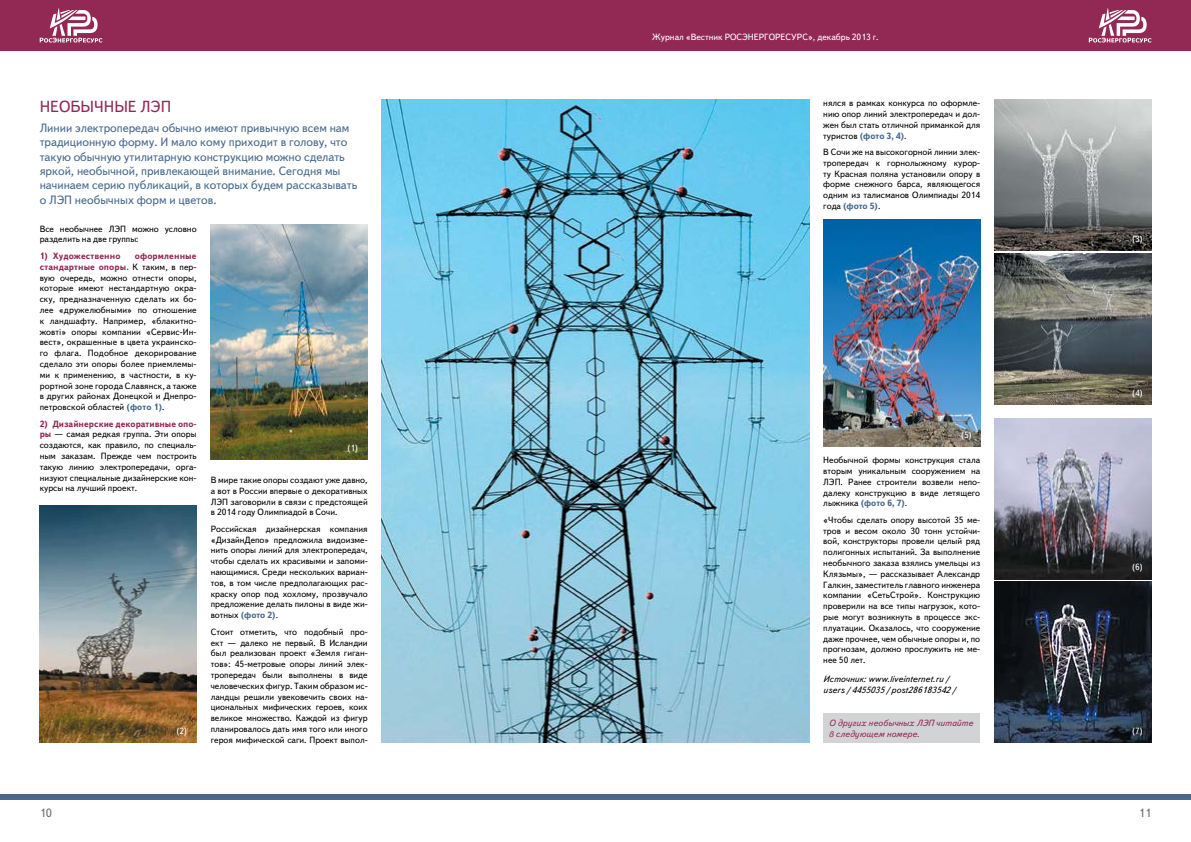
<style>
.page{position:relative;width:1191px;height:842px;background:#fff}
.page>*{position:absolute;margin:0;border:0;box-sizing:border-box;transform-origin:0 0}
.t1{font:16px "Text Book C";color:#922954}
.t2{font:12px/14.4px "Text Book C";color:#49698e}
.t3{font:12px "Text Book C";color:#6d6e71}
.t4{font:9px/10.8px "Text Book C";color:#000;text-align:justify}
.t5{font:9px "Text Book C";color:#fff}
.t6{font:italic 9px/10.8px "Text Book C";color:#000}
.t7{font:italic 9px/10.8px "Text Book C";color:#922954}
.t8{font:700 9px "Text Book C";letter-spacing:.01em;color:#922954}
.s1{font-weight:700;color:#922954}
.s2{font-weight:700;color:#49698e}
.s3{font-style:italic}
</style>
<div class="page">
<div style="left:0;top:0;width:595px;height:51px;background:#922954"></div>
<div style="left:595px;top:0;width:596px;height:51px;background:#922954"></div>
<div style="left:0;top:794px;width:595px;height:6px;background:#49698e"></div>
<div style="left:595px;top:794px;width:596px;height:6px;background:#49698e"></div>
<svg style="left:40px;top:9px;width:62px;height:34px"></svg>
<svg style="left:1088px;top:9px;width:63px;height:34px"></svg>
<img style="left:382px;top:99px;width:427px;height:644px">
<img style="left:211px;top:225px;width:157px;height:235px">
<img style="left:40px;top:506px;width:157px;height:237px">
<img style="left:994px;top:99px;width:157px;height:152px">
<img style="left:994px;top:253px;width:157px;height:152px">
<img style="left:823px;top:220px;width:157px;height:226px">
<img style="left:994px;top:418px;width:157px;height:161px">
<img style="left:994px;top:582px;width:157px;height:161px">
<div style="left:823px;top:714px;width:157px;height:29px;background:#d1d3d4"></div>
<h1 class="t1" style="left:40px;top:98px;width:22px">Необ</h1>
<h1 class="t1" style="left:81px;top:98px;width:92px">ычные ЛЭП</h1>
<p class="t2" style="left:40px;top:121px;width:319px">Линии электропередач обычно имеют привычную всем нам традиционную форму. И мало кому приходит в голову, что такую обычную утилитарную конструкцию можно сделать яркой, необычной, привлекающей внимание. Сегодня мы начинаем серию публикаций, в которых будем рассказывать о ЛЭП необычных форм и цветов.</p>
<p class="t4" style="left:40px;top:223px;width:158px">Все необычнее ЛЭП можно условно разделить на две группы:</p>
<p class="t8" style="left:40px;top:251px;width:82px">1) Художественно</p>
<p class="t4" style="left:40px;top:251px;width:158px;text-indent:95px"><span class="s1">оформленные стандартные опоры.</span> К таким, в пер&shy;вую очередь, можно отнести опоры, которые имеют нестандартную окра&shy;ску, предназначенную сделать их бо&shy;лее «дружелюбными» по отношение к ландшафту. Например, «блакитно&shy;жовтi» опоры компании «Сервис-Ин&shy;вест», окрашенные в цвета украинско&shy;го флага. Подобное декорирование сделало эти опоры более приемлемы&shy;ми к применению, в частности, в ку&shy;рортной зоне города Славянск, а также в других районах Донецкой и Днепро&shy;петровской областей <span class="s2">(фото 1)</span>.</p>
<p class="t4" style="left:40px;top:418px;width:158px"><span class="s1">2) Дизайнерские декоративные опо&shy;ры</span> — самая редкая группа. Эти опоры создаются, как правило, по специаль&shy;ным заказам. Прежде чем построить такую линию электропередачи, орга&shy;низуют специальные дизайнерские кон&shy;курсы на лучший проект.</p>
<p class="t5" style="left:176px;top:726px;width:12px">(2)</p>
<p class="t5" style="left:347px;top:443px;width:12px">(1)</p>
<p class="t4" style="left:211px;top:475px;width:158px">В мире такие опоры создают уже давно, а вот в России впервые о декоративных ЛЭП заговорили в связи с предстоящей в 2014 году Олимпиадой в Сочи.</p>
<p class="t4" style="left:211px;top:523px;width:158px">Российская дизайнерская компания «ДизайнДепо» предложила видоизме&shy;нить опоры линий для электропередач, чтобы сделать их красивыми и запоми&shy;нающимися. Среди нескольких вариан&shy;тов, в том числе предполагающих рас&shy;краску опор под хохлому, прозвучало предложение делать пилоны в виде жи&shy;вотных <span class="s2">(фото 2)</span><span class="s3">.</span></p>
<p class="t4" style="left:211px;top:626px;width:158px">Стоит отметить, что подобный про&shy;ект — далеко не первый. В Исландии был реализован проект «Земля гиган&shy;тов»: 45-метровые опоры линий элек&shy;тропередач были выполнены в виде человеческих фигур. Таким образом ис&shy;ландцы решили увековечить своих на&shy;циональных мифических героев, коих великое множество. Каждой из фигур планировалось дать имя того или иного героя мифической саги. Проект выпол-</p>
<p class="t5" style="left:652px;top:32px;width:228px">Журнал «Вестник РОСЭНЕРГОРЕСУРС», декабрь 2013 г.</p>
<p class="t4" style="left:823px;top:98px;width:158px">нялся в рамках конкурса по оформле&shy;нию опор линий электропередач и дол&shy;жен был стать отличной приманкой для туристов <span class="s2">(фото 3, 4)</span><span class="s3">.</span></p>
<p class="t4" style="left:823px;top:147px;width:158px">В Сочи же на высокогорной линии элек&shy;тропередач к горнолыжному курор&shy;ту Красная поляна установили опору в форме снежного барса, являющегося одним из талисманов Олимпиады 2014 года <span class="s2">(фото 5)</span><span class="s3">.</span></p>
<p class="t5" style="left:961px;top:430px;width:12px">(5)</p>
<p class="t4" style="left:823px;top:455px;width:158px">Необычной формы конструкция стала вторым уникальным сооружением на ЛЭП. Ранее строители возвели непо&shy;далеку конструкцию в виде летящего лыжника <span class="s2">(фото 6, 7)</span><span class="s3">.</span></p>
<p class="t4" style="left:823px;top:514px;width:158px">«Чтобы сделать опору высотой 35 ме&shy;тров и весом около 30 тонн устойчи&shy;вой, конструкторы провели целый ряд полигонных испытаний. За выполнение необычного заказа взялись умельцы из Клязьмы», — рассказывает Александр Галкин, заместитель главного инженера компании «СетьСтрой». Конструкцию проверили на все типы нагрузок, кото&shy;рые могут возникнуть в процессе экс&shy;плуатации. Оказалось, что сооружение даже прочнее, чем обычные опоры и, по прогнозам, должно прослужить не ме&shy;нее 50 лет.</p>
<p class="t6" style="left:823px;top:673px;width:135px">Источник: www.liveinternet.ru/ users/4455035/post286183542/</p>
<p class="t7" style="left:829px;top:718px;width:146px">О других необычных ЛЭП читайте в следующем номере.</p>
<p class="t5" style="left:1132px;top:234px;width:12px">(3)</p>
<p class="t5" style="left:1132px;top:388px;width:12px">(4)</p>
<p class="t5" style="left:1132px;top:562px;width:12px">(6)</p>
<p class="t5" style="left:1132px;top:726px;width:12px">(7)</p>
<h2 class="t3" style="left:40px;top:807px;width:14px">10</h2>
<h2 class="t3" style="left:1138px;top:807px;width:14px">11</h2>
</div>
